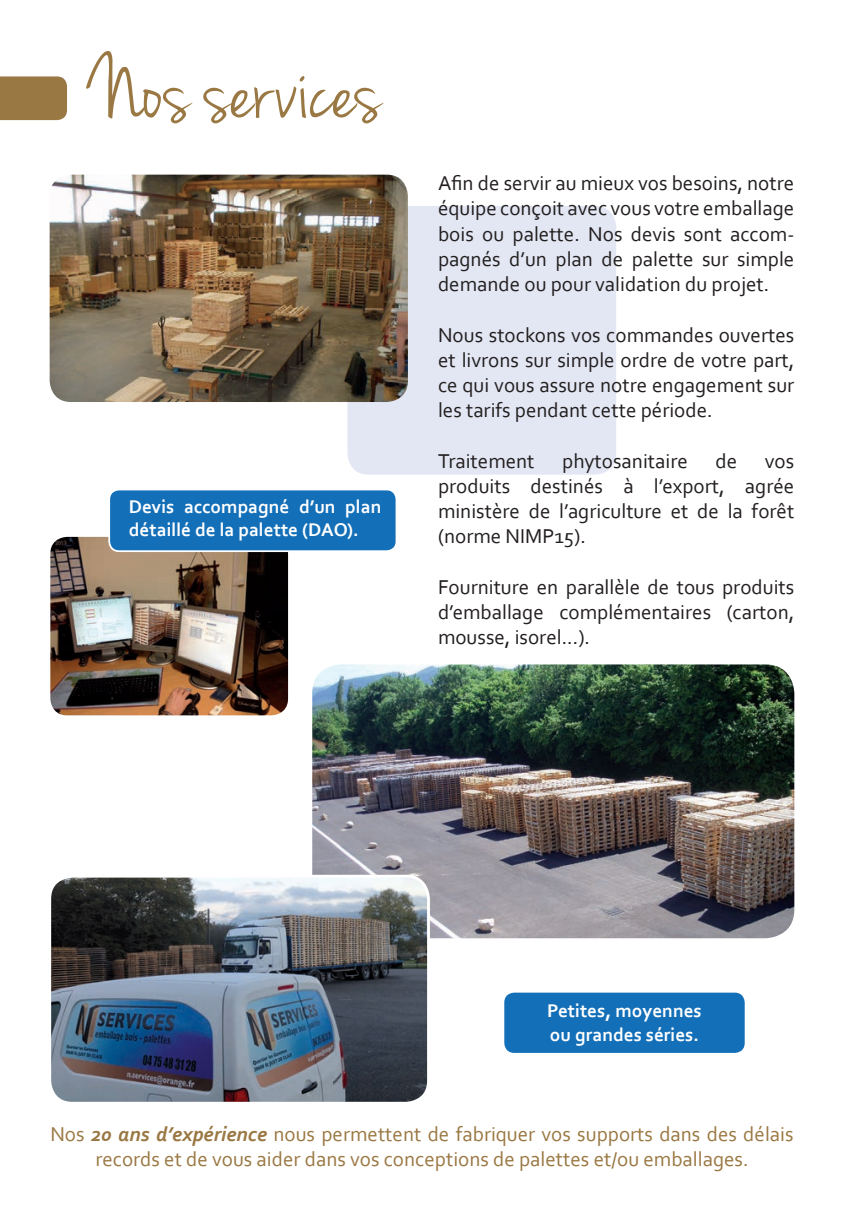
<style>
.page{position:relative;width:844px;height:1216px;background:#fff}
.page>*{position:absolute;margin:0;border:0;box-sizing:border-box;transform-origin:0 0}
.t1{font:94.5px "Jenna Sue";color:#9a7843}
.t2{font:21px/25.2px "Corbel";color:#231f20;text-align:justify}
.t3{font:21px/25.2px "Corbel";color:#9a7843;text-align:center}
.t4{font:700 19.25px/23.1px "Corbel";color:#fff}
.s1{font-weight:700;font-style:italic}
</style>
<div class="page">
<div style="left:347px;top:206px;width:269px;height:268px;background:#e3e7f3;border-radius:21px"></div>
<div style="left:0;top:76px;width:67px;height:44px;background:#9a7843"></div>
<img style="left:312px;top:664px;width:482px;height:274px">
<img style="left:50px;top:175px;width:358px;height:227px">
<div style="left:504px;top:992px;width:240px;height:60px;background:#136fb8;border-radius:10px"></div>
<img style="left:52px;top:876px;width:376px;height:224px">
<div style="left:48px;top:874px;width:382px;height:230px;border:3px solid #fff;border-radius:23px"></div>
<img style="left:50px;top:537px;width:238px;height:178px">
<div style="left:109px;top:489px;width:287px;height:62px;background:#136fb8;border-radius:10px"></div>
<div style="left:108px;top:488px;width:289px;height:64px;border:2px solid #fff;border-radius:10px"></div>
<h1 class="t1" style="left:91px;top:36px;width:291px">Nos services</h1>
<p class="t4" style="left:129px;top:494px;width:254px">Devis accompagné d’un plan détaillé de la palette (DAO).</p>
<p class="t2" style="left:438px;top:170px;width:358px">Afin de servir au mieux vos besoins, notre équipe conçoit avec vous votre emballage bois ou palette. Nos devis sont accom&shy;pagnés d’un plan de palette sur simple demande ou pour validation du projet.</p>
<p class="t2" style="left:438px;top:321px;width:358px">Nous stockons vos commandes ouvertes et livrons sur simple ordre de votre part, ce qui vous assure notre engagement sur les tarifs pendant cette période.</p>
<p class="t2" style="left:438px;top:447px;width:98px">Traitement</p>
<p class="t2" style="left:562px;top:447px;width:127px">phytosanitaire</p>
<p class="t2" style="left:715px;top:447px;width:23px">de</p>
<p class="t2" style="left:438px;top:447px;width:358px;text-indent:327px">vos produits destinés à l’export, agrée ministère de l’agriculture et de la forêt (norme NIMP15).</p>
<p class="t2" style="left:438px;top:573px;width:358px">Fourniture en parallèle de tous produits d’emballage complémentaires (carton, mousse, isorel...).</p>
<p class="t4" style="left:547px;top:999px;width:156px">Petites, moyennes ou grandes séries.</p>
<p class="t3" style="left:50px;top:1120px;width:744px">Nos <span class="s1">20 ans d’expérience</span> nous permettent de fabriquer vos supports dans des délais records et de vous aider dans vos conceptions de palettes et/ou emballages.</p>
</div>
